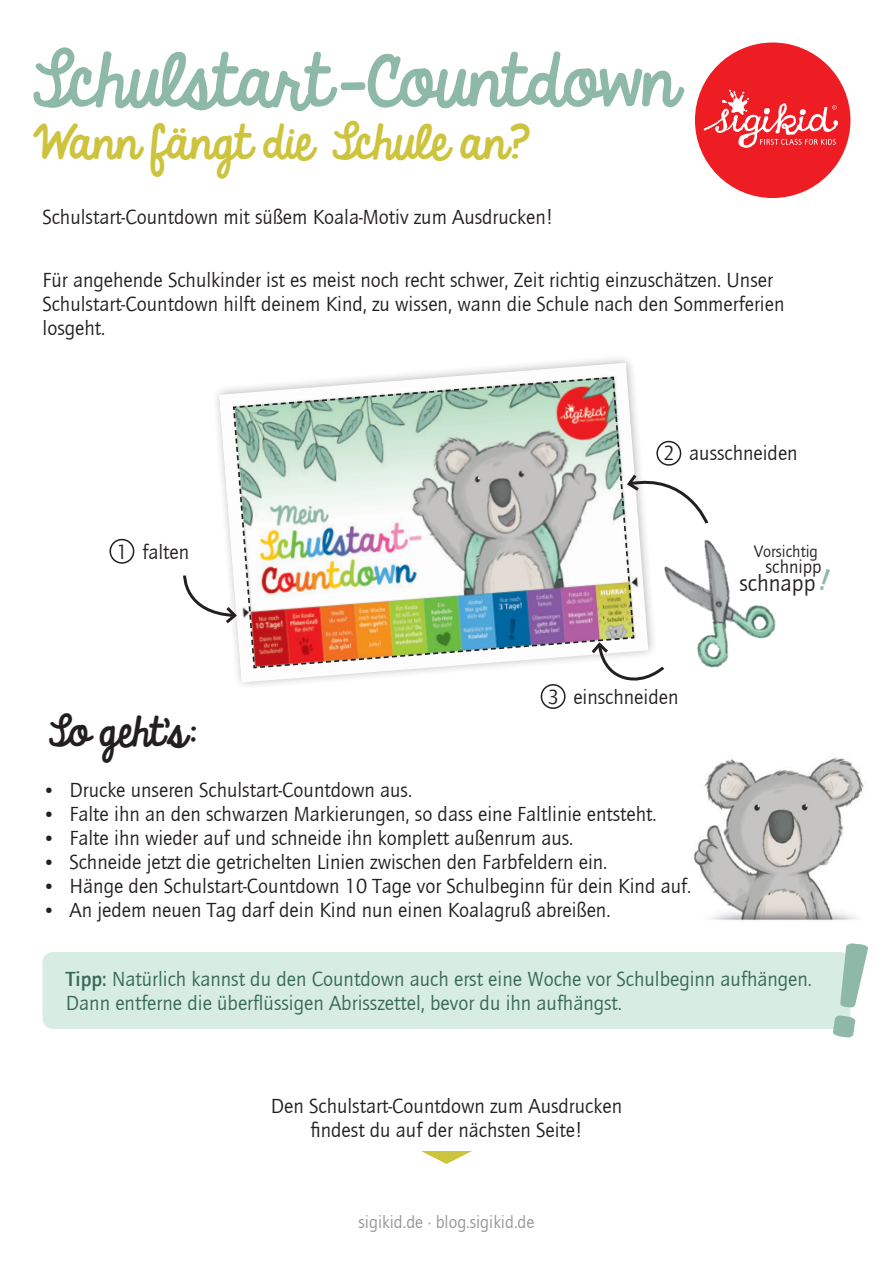
<style>
.page{position:relative;width:893px;height:1263px;background:#fff}
.page>*{position:absolute;margin:0;border:0;box-sizing:border-box;transform-origin:0 0}
.t1{font:64.5px "Sigikid Always A Good Time";color:#8eb8a7}
.t2{font:42px "Sigikid Always A Good Time";color:#cdc33d}
.t3{font:36px "Sigikid Always A Good Time";color:#231f20}
.t4{font:23.7px "Quay Itc T";color:#231f20}
.t5{font:21px/24px "Quay Itc T";color:#231f20}
.t6{font:21px "Quay Itc T";color:#366758}
.t7{font:18.9px "Quay Itc T";color:#231f20}
.t8{font:18px "Quay Itc T";color:#939598}
.t9{font:16.8px "Quay Itc T";color:#231f20}
.s1{font-size:19.5px}
.s2{font-weight:700}
</style>
<div class="page">
<div style="left:43px;top:952px;width:807px;height:77px;background:#d7ece2;border-radius:11px"></div>
<svg style="left:833px;top:943px;width:35px;height:95px"></svg>
<img style="left:710px;top:541px;width:66px;height:127px">
<img style="left:693px;top:757px;width:171px;height:164px">
<div style="left:109px;top:539px;width:25px;height:25px;border:2px solid #231f20;border-radius:50%"></div>
<div style="left:541px;top:684px;width:25px;height:25px;border:2px solid #231f20;border-radius:50%"></div>
<svg style="left:421px;top:1151px;width:51px;height:13px"></svg>
<img style="left:183px;top:376px;width:527px;height:307px">
<div style="left:695px;top:43px;width:155px;height:155px;background:#ee1d23;border-radius:50%"></div>
<svg style="left:704px;top:90px;width:134px;height:58px"></svg>
<p class="t1" style="left:21px;top:27px;width:658px">Schulstart-Countdown</p>
<p class="t2" style="left:33px;top:108px;width:499px">Wann fängt die Schule an?</p>
<p class="t5" style="left:43px;top:205px;width:512px">Schulstart-Countdown mit süßem Koala-Motiv zum Ausdrucken!</p>
<p class="t5" style="left:43px;top:267px;width:743px">Für angehende Schulkinder ist es meist noch recht schwer, Zeit richtig einzuschätzen. Unser<br>Schulstart-Countdown hilft deinem Kind, zu wissen, wann die Schule nach den Sommerferien losgeht.</p>
<p class="t5" style="left:116px;top:539px;width:13px">1</p>
<p class="t5" style="left:142px;top:540px;width:48px">falten</p>
<p class="t3" style="left:43px;top:702px;width:156px">So geht’s:</p>
<p class="t5" style="left:663px;top:441px;width:13px">2</p>
<p class="t5" style="left:689px;top:440px;width:110px">ausschneiden</p>
<p class="t9" style="left:754px;top:542px;width:65px">Vorsichtig</p>
<p class="t4" style="left:739px;top:569px;width:77px">schnapp</p>
<p class="t7" style="left:766px;top:556px;width:57px">schnipp</p>
<p class="t5" style="left:547px;top:684px;width:13px">3</p>
<p class="t5" style="left:573px;top:684px;width:107px">einschneiden</p>
<p class="t5" style="left:43px;top:778px;width:371px"><span class="s1">•</span> Drucke unseren Schulstart-Countdown aus.</p>
<p class="t5" style="left:43px;top:802px;width:616px"><span class="s1">•</span> Falte ihn an den schwarzen Markierungen, so dass eine Faltlinie entsteht.</p>
<p class="t5" style="left:43px;top:826px;width:532px"><span class="s1">•</span> Falte ihn wieder auf und schneide ihn komplett außenrum aus.</p>
<p class="t5" style="left:43px;top:850px;width:566px"><span class="s1">•</span> Schneide jetzt die getrichelten Linien zwischen den Farbfeldern ein.</p>
<p class="t5" style="left:43px;top:874px;width:650px"><span class="s1">•</span> Hänge den Schulstart-Countdown 10 Tage vor Schulbeginn für dein Kind auf.</p>
<p class="t5" style="left:43px;top:898px;width:569px"><span class="s1">•</span> An jedem neuen Tag darf dein Kind nun einen Koalagruß abreißen.</p>
<p class="t6" style="left:66px;top:966px;width:748px"><span class="s2">Tipp:</span> Natürlich kannst du den Countdown auch erst eine Woche vor Schulbeginn aufhängen.</p>
<p class="t6" style="left:66px;top:990px;width:558px">Dann entferne die überflüssigen Abrisszettel, bevor du ihn aufhängst.</p>
<p class="t5" style="left:271px;top:1093px;width:353px">Den Schulstart-Countdown zum Ausdrucken</p>
<p class="t5" style="left:310px;top:1117px;width:274px">findest du auf der nächsten Seite!</p>
<p class="t8" style="left:359px;top:1211px;width:177px">sigikid.de · blog.sigikid.de</p>
</div>
